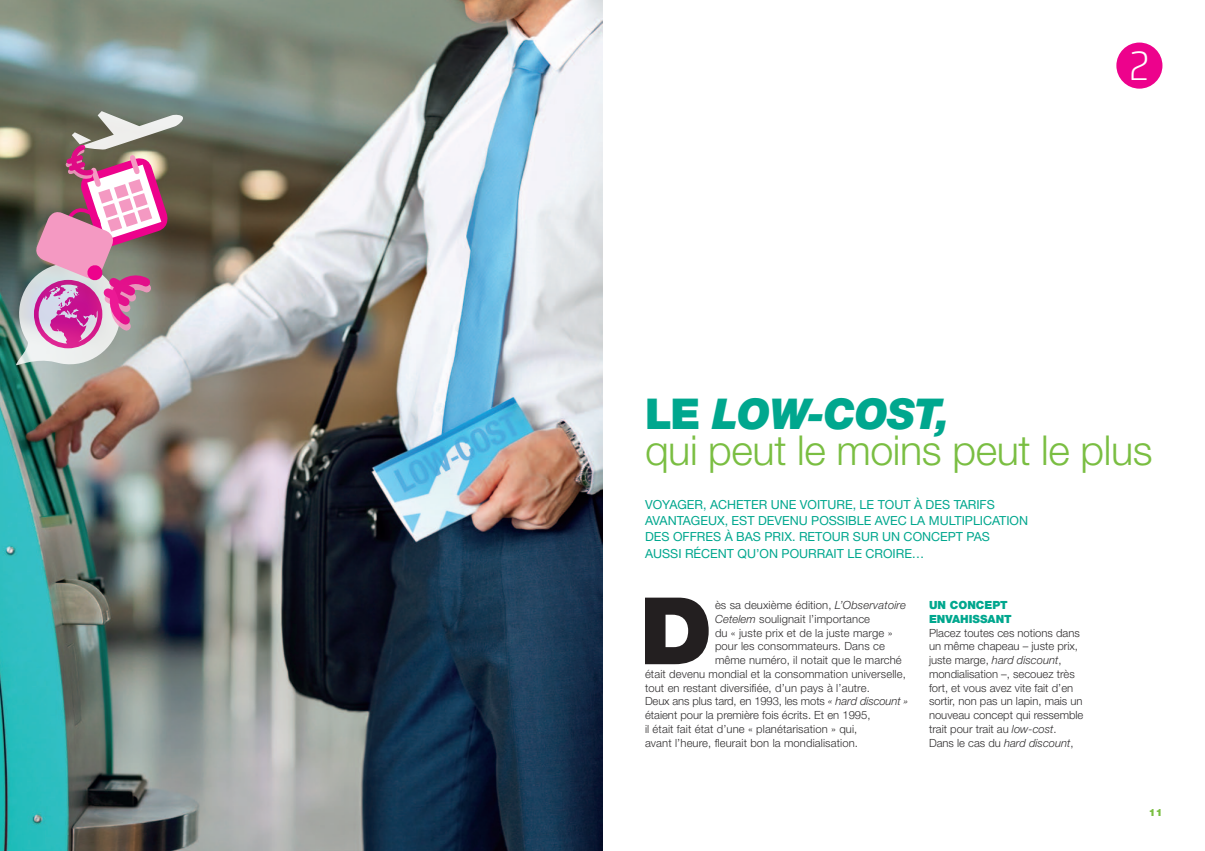
<style>
.page{position:relative;width:1205px;height:851px;background:#fff}
.page>*{position:absolute;margin:0;border:0;box-sizing:border-box;transform-origin:0 0}
.t1{font:900 93.12px "Helvetica Neue";color:#231f20}
.t2{font:300 43.88px "FS Joey";color:#fff}
.t3{font:italic 900 42.5px "Helvetica Neue";letter-spacing:-.03em;color:#00a78e}
.t4{font:300 41.25px "Helvetica Neue";letter-spacing:-.01em;color:#7abe42}
.t5{font:12.5px/16.2px "Helvetica Neue";color:#00a78e}
.t6{font:300 11.25px/13.8px "Helvetica Neue";letter-spacing:.01em;color:#312f30}
.t7{font:300 11.25px "Helvetica Neue";letter-spacing:-.01em;color:#312f30}
.t8{font:900 11.25px/13.8px "Helvetica Neue";color:#00a78e}
.t9{font:900 10px "Helvetica Neue";color:#7abe42}
.s1{font-style:normal}
.s2{font-style:italic}
</style>
<div class="page">
<img style="left:0;top:0;width:602px;height:850px">
<div style="left:1116px;top:43px;width:46px;height:46px;background:#ed028c;border-radius:50%"></div>
<svg style="left:15px;top:111px;width:169px;height:255px"></svg>
<h2 class="t2" style="left:1128px;top:35px;width:24px">2</h2>
<h3 class="t3" style="left:645px;top:387px;width:306px"><span class="s1">Le</span> LOW-COST,</h3>
<h3 class="t4" style="left:645px;top:425px;width:509px">qui peut le moins peut le plus</h3>
<p class="t5" style="left:645px;top:496px;width:385px">VOYAGER, ACHETER UNE VOITURE, LE TOUT À DES TARIFS AVANTAGEUX, EST DEVENU POSSIBLE AVEC LA MULTIPLICATION DES OFFRES À BAS PRIX. RETOUR SUR UN CONCEPT PAS<br>AUSSI</p>
<p class="t5" style="left:685px;top:545px;width:241px">RÉCENT QU’ON POURRAIT LE CROIRE…</p>
<h1 class="t1" style="left:640px;top:575px;width:74px">D</h1>
<p class="t6" style="left:715px;top:598px;width:193px">ès sa deuxième édition, <span class="s2">L’Observatoire</span></p>
<p class="t6" style="left:715px;top:611px;width:157px"><span class="s2">Cetelem</span> soulignait l’importance</p>
<p class="t6" style="left:715px;top:625px;width:179px">du « juste prix et de la juste marge »</p>
<p class="t6" style="left:715px;top:639px;width:171px">pour les consommateurs. Dans ce</p>
<p class="t6" style="left:715px;top:653px;width:188px">même numéro, il notait que le marché</p>
<p class="t6" style="left:645px;top:666px;width:262px">était devenu mondial et la consommation universelle,</p>
<p class="t6" style="left:645px;top:680px;width:226px">tout en restant diversifiée, d’un pays à l’autre.</p>
<p class="t7" style="left:645px;top:694px;width:265px">Deux ans plus tard, en 1993, les mots <span class="s2">« hard discount »</span></p>
<p class="t6" style="left:645px;top:708px;width:227px">étaient pour la première fois écrits. Et en 1995,</p>
<p class="t6" style="left:645px;top:721px;width:214px">il était fait état d’une « planétarisation » qui,</p>
<p class="t6" style="left:645px;top:735px;width:214px">avant l’heure, fleurait bon la mondialisation.</p>
<p class="t8" style="left:929px;top:598px;width:84px">UN CONCEPT<br>ENVAHISSANT</p>
<p class="t6" style="left:929px;top:625px;width:156px">Placez toutes ces notions dans un même chapeau – juste prix, juste marge, <span class="s2">hard discount</span>, mondialisation –, secouez très fort, et vous avez vite fait d’en sortir, non pas un lapin, mais un nouveau concept qui ressemble trait pour trait au <span class="s2">low-cost</span>.<br>Dans le cas du <span class="s2">hard discount</span>,</p>
<p class="t9" style="left:1149px;top:806px;width:15px">11</p>
</div>
